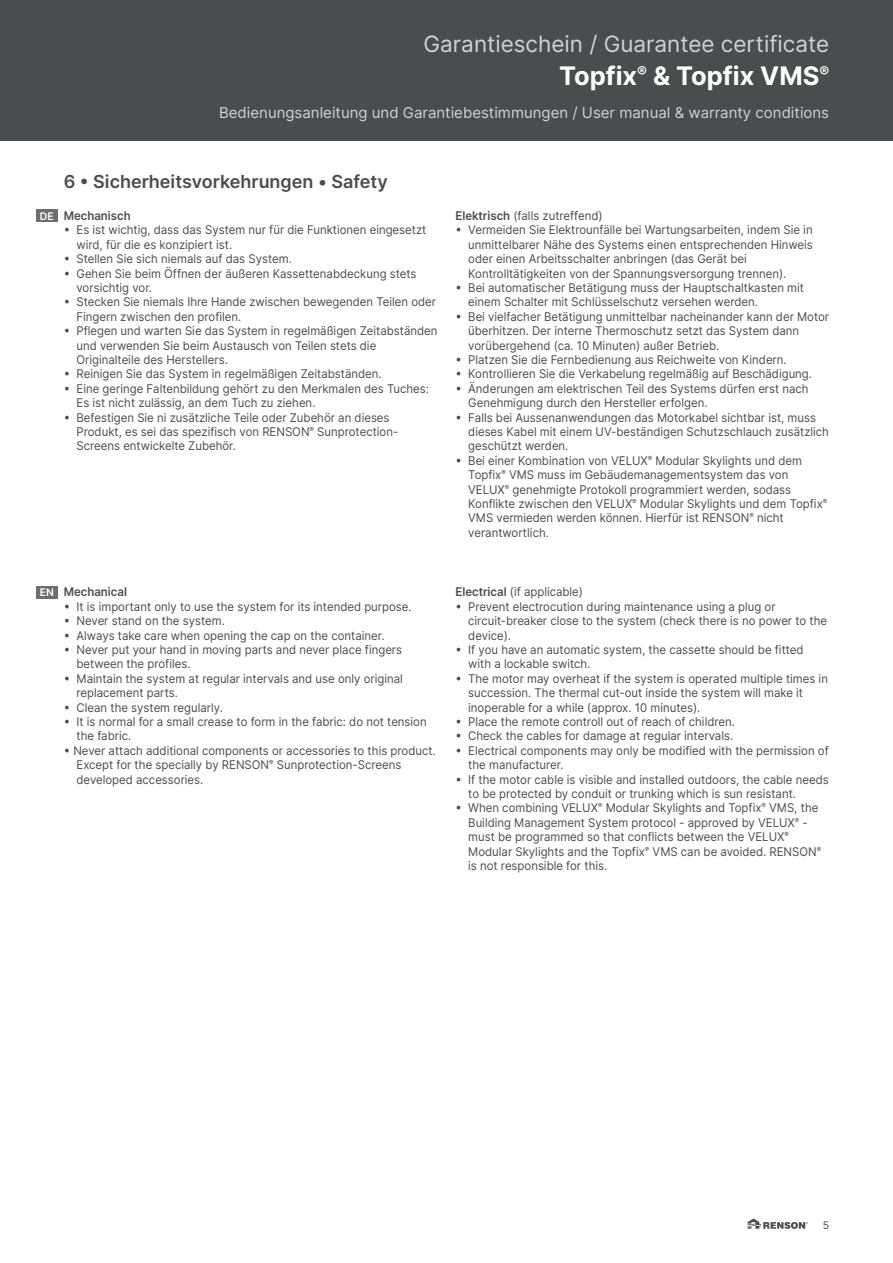
<style>
.page{position:relative;width:893px;height:1263px;background:#fff}
.page>*{position:absolute;margin:0;border:0;box-sizing:border-box;transform-origin:0 0}
.t1{font:700 25.5px "Inter";color:#fff}
.t2{font:22.5px "Inter";color:#d1d2d4}
.GC_Titel_1{font:600 18px "Inter";color:#4b4c4d}
.t3{font:15px "Inter";color:#d1d2d4}
.GC_Body_Insprong{font:12px/14.4px "Inter";color:#4b4c4d;scale:.95 1}
.GC_Bodytekst{font:12px "Inter";color:#4b4c4d;scale:.95 1}
.GC_Bodytekst-2{font:600 12px "Inter";color:#4b4c4d;scale:.95 1}
.t4{font:600 10.5px "Inter";color:#fff}
.t5{font:10.5px "Inter";color:#4b4c4d}
.s1{font-weight:600}
</style>
<div class="page">
<div style="left:0;top:0;width:893px;height:140px;background:#4b4c4d"></div>
<svg style="left:747px;top:1218px;width:61px;height:11px"></svg>
<div style="left:36px;top:586px;width:21px;height:12px;background:#6c6d70"></div>
<div style="left:36px;top:209px;width:21px;height:13px;background:#6c6d70"></div>
<h2 class="t2" style="left:423px;top:28px;width:407px">Garantieschein / Guarantee certificate</h2>
<h1 class="t1" style="left:559px;top:58px;width:272px">Topfix<sup>®</sup> &amp; Topfix VMS<sup>®</sup></h1>
<p class="t3" style="left:219px;top:102px;width:611px">Bedienungsanleitung und Garantiebestimmungen / User manual &amp; warranty conditions</p>
<p class="t4" style="left:40px;top:208px;width:15px">DE</p>
<p class="GC_Titel_1" style="left:64px;top:168px;width:325px">6 • Sicherheitsvorkehrungen • Safety</p>
<p class="GC_Bodytekst-2" style="left:64px;top:207px;width:72px">Mechanisch</p>
<p class="GC_Body_Insprong" style="left:77px;top:223px;width:370px;text-indent:-13px">• Es ist wichtig, dass das System nur für die Funktionen eingesetzt wird, für die es konzipiert ist.</p>
<p class="GC_Body_Insprong" style="left:64px;top:251px;width:242px">• Stellen Sie sich niemals auf das System.</p>
<p class="GC_Body_Insprong" style="left:77px;top:266px;width:359px;text-indent:-13px">• Gehen Sie beim Öffnen der äußeren Kassettenabdeckung stets vorsichtig vor.</p>
<p class="GC_Body_Insprong" style="left:77px;top:295px;width:380px;text-indent:-13px">• Stecken Sie niemals Ihre Hande zwischen bewegenden Teilen oder<br>Fingern zwischen den profilen.</p>
<p class="GC_Body_Insprong" style="left:77px;top:323px;width:381px;text-indent:-13px">• Pflegen und warten Sie das System in regelmäßigen Zeitabständen und verwenden Sie beim Austausch von Teilen stets die<br>Originalteile des Herstellers.</p>
<p class="GC_Body_Insprong" style="left:64px;top:367px;width:336px">• Reinigen Sie das System in regelmäßigen Zeitabständen.</p>
<p class="GC_Body_Insprong" style="left:77px;top:381px;width:373px;text-indent:-13px">• Eine geringe Faltenbildung gehört zu den Merkmalen des Tuches:<br>Es ist nicht zulässig, an dem Tuch zu ziehen.</p>
<p class="GC_Body_Insprong" style="left:77px;top:410px;width:340px;text-indent:-13px">• Befestigen Sie ni zusätzliche Teile oder Zubehör an dieses<br>Produkt, es sei das spezifisch von RENSON<sup>®</sup> Sunprotection-<br>Screens entwickelte Zubehör.</p>
<p class="GC_Bodytekst" style="left:455px;top:207px;width:156px"><span class="s1">Elektrisch</span> (falls zutreffend)</p>
<p class="GC_Body_Insprong" style="left:468px;top:223px;width:364px;text-indent:-13px">• Vermeiden Sie Elektrounfälle bei Wartungsarbeiten, indem Sie in unmittelbarer Nähe des Systems einen entsprechenden Hinweis oder einen Arbeitsschalter anbringen (das Gerät bei Kontrolltätigkeiten von der Spannungsversorgung trennen).</p>
<p class="GC_Body_Insprong" style="left:468px;top:280px;width:355px;text-indent:-13px">• Bei automatischer Betätigung muss der Hauptschaltkasten mit einem Schalter mit Schlüsselschutz versehen werden.</p>
<p class="GC_Body_Insprong" style="left:468px;top:309px;width:381px;text-indent:-13px">• Bei vielfacher Betätigung unmittelbar nacheinander kann der Motor überhitzen. Der interne Thermoschutz setzt das System dann vorübergehend (ca. 10 Minuten) außer Betrieb.</p>
<p class="GC_Body_Insprong" style="left:455px;top:352px;width:350px">• Platzen Sie die Fernbedienung aus Reichweite von Kindern.</p>
<p class="GC_Body_Insprong" style="left:455px;top:367px;width:377px">• Kontrollieren Sie die Verkabelung regelmäßig auf Beschädigung.</p>
<p class="GC_Body_Insprong" style="left:468px;top:381px;width:360px;text-indent:-13px">• Änderungen am elektrischen Teil des Systems dürfen erst nach<br>Genehmigung durch den Hersteller erfolgen.</p>
<p class="GC_Body_Insprong" style="left:468px;top:410px;width:381px;text-indent:-13px">• Falls bei Aussenanwendungen das Motorkabel sichtbar ist, muss dieses Kabel mit einem UV-beständigen Schutzschlauch zusätzlich geschützt werden.</p>
<p class="GC_Body_Insprong" style="left:468px;top:453px;width:379px;text-indent:-13px">• Bei einer Kombination von VELUX<sup>®</sup> Modular Skylights und dem Topfix<sup>®</sup> VMS muss im Gebäudemanagementsystem das von VELUX<sup>®</sup> genehmigte Protokoll programmiert werden, sodass Konflikte zwischen den VELUX<sup>®</sup> Modular Skylights und dem Topfix<sup>® </sup>VMS vermieden werden können. Hierfür ist RENSON<sup>®</sup> nicht verantwortlich.</p>
<p class="t4" style="left:40px;top:584px;width:16px">EN</p>
<p class="GC_Bodytekst-2" style="left:64px;top:583px;width:68px">Mechanical</p>
<p class="GC_Body_Insprong" style="left:64px;top:599px;width:368px">• It is important only to use the system for its intended purpose.</p>
<p class="GC_Body_Insprong" style="left:64px;top:613px;width:171px">• Never stand on the system.</p>
<p class="GC_Body_Insprong" style="left:64px;top:628px;width:339px">• Always take care when opening the cap on the container.</p>
<p class="GC_Body_Insprong" style="left:77px;top:642px;width:344px;text-indent:-13px">• Never put your hand in moving parts and never place fingers between the profiles.</p>
<p class="GC_Body_Insprong" style="left:77px;top:671px;width:345px;text-indent:-13px">• Maintain the system at regular intervals and use only original replacement parts.</p>
<p class="GC_Body_Insprong" style="left:64px;top:700px;width:169px">• Clean the system regularly.</p>
<p class="GC_Body_Insprong" style="left:77px;top:714px;width:370px;text-indent:-13px">• It is normal for a small crease to form in the fabric: do not tension the fabric.</p>
<p class="GC_Body_Insprong" style="left:77px;top:743px;width:380px;text-indent:-13px">• Never attach additional components or accessories to this product.<br>Except for the specially by RENSON<sup>®</sup> Sunprotection-Screens developed accessories.</p>
<p class="GC_Bodytekst" style="left:455px;top:583px;width:136px"><span class="s1">Electrical</span> (if applicable)</p>
<p class="GC_Body_Insprong" style="left:468px;top:599px;width:379px;text-indent:-13px">• Prevent electrocution during maintenance using a plug or circuit-breaker close to the system (check there is no power to the device).</p>
<p class="GC_Body_Insprong" style="left:468px;top:642px;width:354px;text-indent:-13px">• If you have an automatic system, the cassette should be fitted with a lockable switch.</p>
<p class="GC_Body_Insprong" style="left:468px;top:671px;width:380px;text-indent:-13px">• The motor may overheat if the system is operated multiple times in succession. The thermal cut-out inside the system will make it inoperable for a while (approx. 10 minutes).</p>
<p class="GC_Body_Insprong" style="left:455px;top:714px;width:296px">• Place the remote controll out of reach of children.</p>
<p class="GC_Body_Insprong" style="left:455px;top:728px;width:294px">• Check the cables for damage at regular intervals.</p>
<p class="GC_Body_Insprong" style="left:468px;top:743px;width:381px;text-indent:-13px">• Electrical components may only be modified with the permission of the manufacturer.</p>
<p class="GC_Body_Insprong" style="left:468px;top:772px;width:381px;text-indent:-13px">• If the motor cable is visible and installed outdoors, the cable needs to be protected by conduit or trunking which is sun resistant.</p>
<p class="GC_Body_Insprong" style="left:468px;top:800px;width:373px;text-indent:-13px">• When combining VELUX<sup>®</sup> Modular Skylights and Topfix<sup>®</sup> VMS, the Building Management System protocol - approved by VELUX<sup>®</sup> - must be programmed so that conflicts between the VELUX<sup>® </sup>Modular Skylights and the Topfix<sup>®</sup> VMS can be avoided. RENSON<sup>® </sup>is not responsible for this.</p>
<p class="t5" style="left:823px;top:1217px;width:8px">5</p>
</div>
